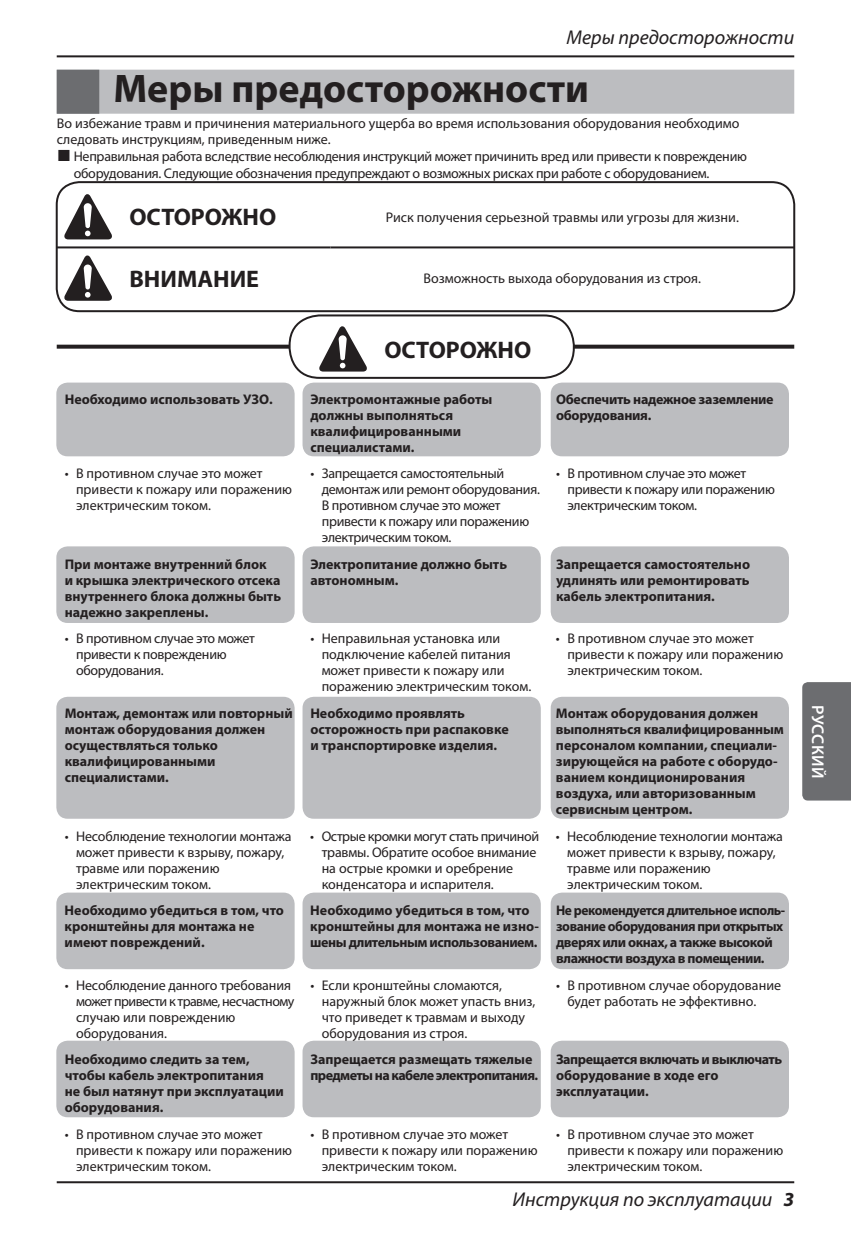
<style>
.page{position:relative;width:851px;height:1248px;background:#fff}
.page>*{position:absolute;margin:0;border:0;box-sizing:border-box;transform-origin:0 0}
.t1{font:700 40px "Myriad Pro";color:#231f20}
.t2{font:700 24px "Myriad Pro";color:#231f20}
.t3{font:italic 20px "Myriad Pro";color:#231f20}
.t4{font:600 17px "Myriad Pro";color:#fff}
.t5{font:14px/16px "Myriad Pro";letter-spacing:-.005em;color:#231f20}
.t6{font:700 14px/16px "Myriad Pro";color:#231f20}
.t7{font:700 14px/16px "Myriad Pro";letter-spacing:-.03em;color:#231f20;scale:.96 1}
.t8{font:700 14px/16px "Myriad Pro";letter-spacing:-.03em;color:#231f20}
.t9{font:700 14px/16px "Myriad Pro";letter-spacing:-.02em;color:#231f20}
.s1{font-family:"Arial";font-size:24px}
.s2{font-weight:700}
</style>
<div class="page">
<div style="left:802px;top:682px;width:48px;height:118px;background:#6c6d70"></div>
<hr style="left:57px;top:1181px;width:737px;height:2px;background:#231f20">
<hr style="left:57px;top:55px;width:737px;height:2px;background:#231f20">
<div style="left:56px;top:382px;width:238px;height:74px;background:#bcbdc0;border-radius:11px"></div>
<div style="left:302px;top:382px;width:238px;height:74px;background:#bcbdc0;border-radius:11px"></div>
<div style="left:550px;top:382px;width:238px;height:74px;background:#bcbdc0;border-radius:11px"></div>
<div style="left:56px;top:546px;width:238px;height:77px;background:#bcbdc0;border-radius:11px"></div>
<div style="left:302px;top:546px;width:238px;height:77px;background:#bcbdc0;border-radius:11px"></div>
<div style="left:550px;top:546px;width:238px;height:77px;background:#bcbdc0;border-radius:11px"></div>
<svg style="left:57px;top:344px;width:737px;height:4px;background:#464344"></svg>
<div style="left:289px;top:315px;width:284px;height:63px;background:#fff;border-radius:30px"></div>
<div style="left:288px;top:314px;width:286px;height:65px;border:2px solid #231f20;border-radius:30px"></div>
<div style="left:56px;top:181px;width:739px;height:131px;border:2px solid #231f20;border-radius:23px"></div>
<div style="left:56px;top:696px;width:238px;height:122px;background:#bcbdc0;border-radius:11px"></div>
<div style="left:302px;top:696px;width:238px;height:122px;background:#bcbdc0;border-radius:11px"></div>
<div style="left:550px;top:696px;width:238px;height:122px;background:#bcbdc0;border-radius:11px"></div>
<div style="left:56px;top:892px;width:238px;height:77px;background:#bcbdc0;border-radius:11px"></div>
<div style="left:302px;top:892px;width:238px;height:77px;background:#bcbdc0;border-radius:11px"></div>
<div style="left:550px;top:892px;width:238px;height:77px;background:#bcbdc0;border-radius:11px"></div>
<div style="left:56px;top:1040px;width:238px;height:77px;background:#bcbdc0;border-radius:11px"></div>
<div style="left:302px;top:1040px;width:238px;height:77px;background:#bcbdc0;border-radius:11px"></div>
<div style="left:550px;top:1040px;width:238px;height:77px;background:#bcbdc0;border-radius:11px"></div>
<div style="left:57px;top:70px;width:737px;height:44px;background:#bcbdc0"></div>
<div style="left:57px;top:70px;width:42px;height:44px;background:#6c6d70"></div>
<hr style="left:57px;top:246px;width:273px;height:2px;background:#231f20">
<hr style="left:330px;top:246px;width:464px;height:2px;background:#231f20">
<svg style="left:65px;top:194px;width:47px;height:45px"></svg>
<svg style="left:65px;top:255px;width:47px;height:46px"></svg>
<svg style="left:319px;top:326px;width:47px;height:45px"></svg>
<h3 class="t3" style="left:566px;top:25px;width:229px">Меры предосторожности</h3>
<h1 class="t1" style="left:113px;top:63px;width:477px">Меры предосторожности</h1>
<p class="t5" style="left:57px;top:114px;width:684px;line-height:16.8px">Во избежание травм и причинения материального ущерба во время использования оборудования необходимо следовать инструкциям, приведенным ниже.</p>
<p class="t5" style="left:74px;top:148px;width:674px;line-height:16.8px;text-indent:-17px"><span class="s1">■</span> Неправильная работа вследствие несоблюдения инструкций может причинить вред или привести к повреждению оборудования. Следующие обозначения предупреждают о возможных рисках при работе с оборудованием.</p>
<h2 class="t2" style="left:129px;top:202px;width:148px">ОСТОРОЖНО</h2>
<p class="t5" style="left:386px;top:209px;width:354px">Риск получения серьезной травмы или угрозы для жизни.</p>
<h2 class="t2" style="left:129px;top:263px;width:131px">ВНИМАНИЕ</h2>
<p class="t5" style="left:423px;top:270px;width:279px">Возможность выхода оборудования из строя.</p>
<h2 class="t2" style="left:384px;top:334px;width:148px">ОСТОРОЖНО</h2>
<p class="t6" style="left:65px;top:390px;width:209px">Необходимо использовать УЗО.</p>
<p class="t6" style="left:310px;top:390px;width:183px">Электромонтажные работы должны выполняться квалифицированными специалистами.</p>
<p class="t9" style="left:556px;top:390px;width:219px">Обеспечить надежное заземление оборудования.</p>
<p class="t5" style="left:76px;top:465px;width:217px;text-indent:-11px">• В противном случае это может привести к пожару или поражению электрическим током.</p>
<p class="t5" style="left:321px;top:465px;width:220px;text-indent:-11px">• Запрещается самостоятельный демонтаж или ремонт оборудования.<br>В противном случае это может привести к пожару или поражению электрическим током.</p>
<p class="t5" style="left:567px;top:465px;width:209px;text-indent:-11px">• В противном случае это может привести к пожару или поражению электрическим током.</p>
<p class="t6" style="left:65px;top:555px;width:218px">При монтаже внутренний блок<br>и крышка электрического отсека внутреннего блока должны быть надежно закреплены.</p>
<p class="t6" style="left:310px;top:555px;width:198px">Электропитание должно быть автономным.</p>
<p class="t6" style="left:556px;top:555px;width:196px;text-align:justify">Запрещается самостоятельно удлинять или ремонтировать кабель электропитания.</p>
<p class="t5" style="left:76px;top:630px;width:180px;text-indent:-11px">• В противном случае это может привести к повреждению оборудования.</p>
<p class="t5" style="left:321px;top:630px;width:211px;text-indent:-11px">• Неправильная установка или подключение кабелей питания может привести к пожару или поражению электрическим током.</p>
<p class="t5" style="left:567px;top:630px;width:217px;text-indent:-11px">• В противном случае это может привести к пожару или поражению электрическим током.</p>
<p class="t6" style="left:65px;top:704px;width:229px">Монтаж, демонтаж или повторный монтаж оборудования должен осуществляться только квалифицированными специалистами.</p>
<p class="t6" style="left:310px;top:704px;width:200px">Необходимо проявлять осторожность при распаковке и транспортировке изделия.</p>
<p class="t6" style="left:556px;top:704px;width:229px">Монтаж оборудования должен выполняться квалифицированным персоналом компании, специали&shy;зирующейся на работе с оборудо&shy;ванием кондиционирования воздуха, или авторизованным сервисным центром.</p>
<p class="t5" style="left:76px;top:827px;width:217px;text-indent:-11px">• Несоблюдение технологии монтажа может привести к взрыву, пожару, травме или поражению электрическим током.</p>
<p class="t5" style="left:321px;top:827px;width:219px;text-indent:-11px">• Острые кромки могут стать причиной травмы. Обратите особое внимание на острые кромки и оребрение конденсатора и испарителя.</p>
<p class="t5" style="left:567px;top:827px;width:217px;text-indent:-11px">• Несоблюдение технологии монтажа может привести к взрыву, пожару, травме или поражению электрическим током.</p>
<p class="t6" style="left:65px;top:901px;width:221px">Необходимо убедиться в том, что кронштейны для монтажа не имеют повреждений.</p>
<p class="t6" style="left:310px;top:901px;width:229px">Необходимо убедиться в том, что кронштейны для монтажа не изно&shy;шены длительным использованием.</p>
<p class="t7" style="left:556px;top:901px;width:239px">Не рекомендуется длительное исполь&shy;зование оборудования при открытых дверях или окнах, а также высокой влажности воздуха в помещении.</p>
<p class="t5" style="left:76px;top:976px;width:220px;text-indent:-11px">• Несоблюдение данного требования может привести к травме, несчастному случаю или повреждению оборудования.</p>
<p class="t5" style="left:322px;top:976px;width:215px;text-indent:-11px">• Если кронштейны сломаются, наружный блок может упасть вниз, что приведет к травмам и выходу оборудования из строя.</p>
<p class="t5" style="left:567px;top:976px;width:215px;text-indent:-11px">• В противном случае оборудование будет работать не эффективно.</p>
<p class="t6" style="left:65px;top:1050px;width:220px">Необходимо следить за тем, чтобы кабель электропитания<br>не был натянут при эксплуатации оборудования.</p>
<p class="t8" style="left:310px;top:1050px;width:229px">Запрещается размещать тяжелые предметы на кабеле электропитания.</p>
<p class="t6" style="left:556px;top:1050px;width:228px">Запрещается включать и выключать оборудование в ходе его эксплуатации.</p>
<p class="t5" style="left:76px;top:1125px;width:217px;text-indent:-11px">• В противном случае это может привести к пожару или поражению электрическим током.</p>
<p class="t5" style="left:321px;top:1125px;width:217px;text-indent:-11px">• В противном случае это может привести к пожару или поражению электрическим током.</p>
<p class="t5" style="left:567px;top:1125px;width:217px;text-indent:-11px">• В противном случае это может привести к пожару или поражению электрическим током.</p>
<h3 class="t3" style="left:512px;top:1186px;width:283px">Инструкция по эксплуатации <span class="s2">3</span></h3>
<p class="t4" style="left:828px;top:705px;width:74px;rotate:90deg">Русский</p>
</div>
